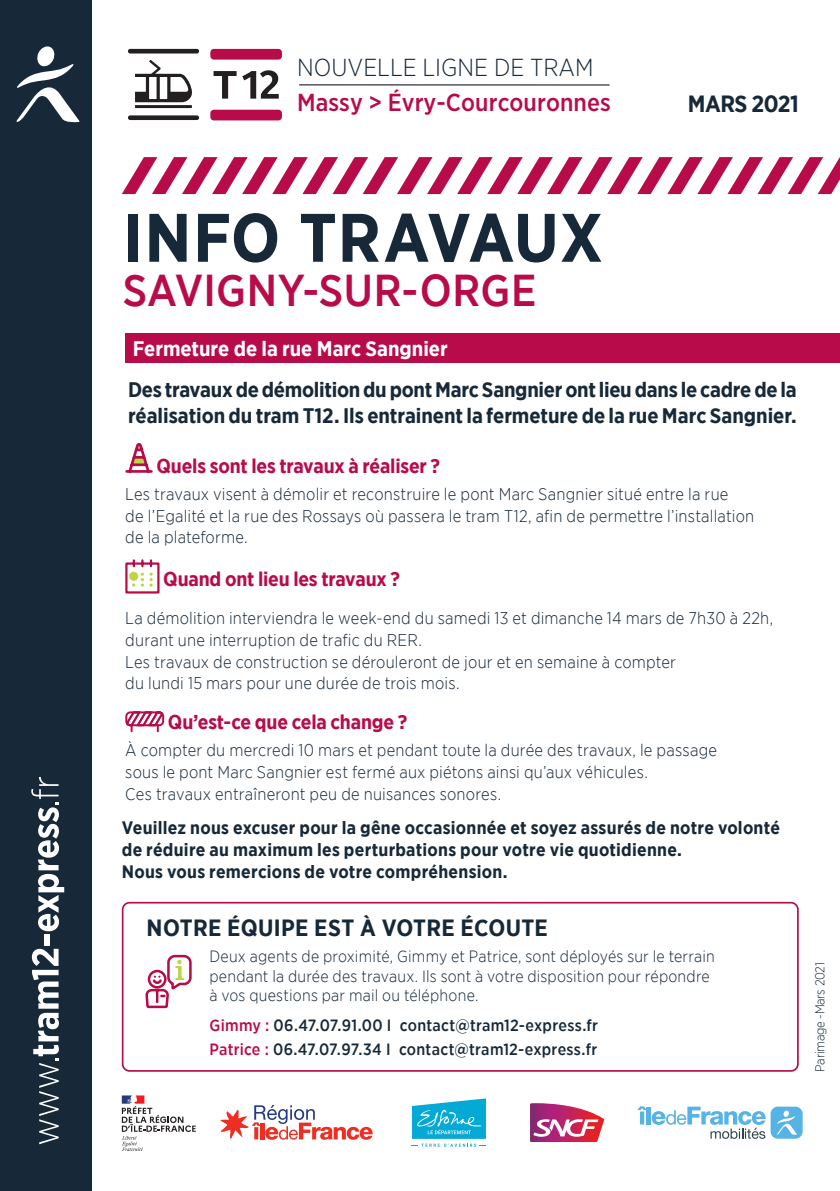
<style>
.page{position:relative;width:840px;height:1191px;background:#fff}
.page>*{position:absolute;margin:0;border:0;box-sizing:border-box;transform-origin:0 0}
.t1{font:700 68.4px "Gotham Narrow";letter-spacing:.015em;color:#172938}
.t2{font:500 44.6px "Gotham Narrow";letter-spacing:.01em;color:#b80b4a}
.t3{font:500 24.6px "Gotham Narrow";letter-spacing:.005em;color:#b80b4a}
.t4{font:300 24.6px "Gotham Narrow";color:#172938}
.t5{font:700 23.4px "Gotham Narrow";letter-spacing:.01em;color:#172938}
.t6{font:700 23.4px "Gotham Narrow";letter-spacing:-.02em;color:#172938}
.t7{font:700 21px/26px "Gotham Narrow";letter-spacing:-.01em;color:#172938}
.t8{font:700 21px "Gotham Narrow";color:#fff}
.t9{font:700 20px "Gotham Narrow";letter-spacing:-.01em;color:#b80b4a}
.t10{font:700 18px/22px "Gotham Narrow";letter-spacing:.015em;color:#172938}
.t11{font:300 17px/21.6px "Gotham Narrow";letter-spacing:.01em;color:#172938}
.t12{font:300 16.2px/19.6px "Gotham Narrow";letter-spacing:.015em;color:#172938}
.t13{font:500 16.2px "Gotham Narrow";letter-spacing:.015em;color:#172938}
.t14{font:300 13px "Gotham Narrow";letter-spacing:-.02em;color:#172938}
.s1{color:#b80b4a}
</style>
<div class="page">
<div style="left:0;top:0;width:91px;height:1191px;background:#172938"></div>
<svg style="left:16px;top:46px;width:64px;height:77px"></svg>
<svg style="left:32px;top:948px;width:27px;height:196px"></svg>
<div style="left:44px;top:935px;width:5px;height:11px;background:#fff"></div>
<svg style="left:31px;top:777px;width:33px;height:154px"></svg>
<svg style="left:122px;top:157px;width:717px;height:37px"></svg>
<div style="left:125px;top:333px;width:714px;height:30px;background:#b80b4a"></div>
<svg style="left:128px;top:48px;width:482px;height:73px"></svg>
<svg style="left:125px;top:443px;width:28px;height:30px"></svg>
<svg style="left:125px;top:559px;width:35px;height:35px"></svg>
<svg style="left:125px;top:711px;width:40px;height:20px"></svg>
<div style="left:122px;top:902px;width:676px;height:169px;border:2px solid #b80b4a;border-radius:7px"></div>
<svg style="left:144px;top:954px;width:49px;height:118px"></svg>
<svg style="left:411px;top:1098px;width:74px;height:48px"></svg>
<svg style="left:637px;top:1106px;width:128px;height:32px"></svg>
<div style="left:770px;top:1106px;width:32px;height:32px;background:#55b3e5;border-radius:7px"></div>
<svg style="left:777px;top:1110px;width:19px;height:25px"></svg>
<svg style="left:530px;top:1103px;width:74px;height:39px"></svg>
<svg style="left:220px;top:1105px;width:152px;height:34px"></svg>
<svg style="left:122px;top:1095px;width:74px;height:56px"></svg>
<p class="t4" style="left:297px;top:52px;width:297px">NOUVELLE LIGNE DE TRAM</p>
<p class="t3" style="left:297px;top:87px;width:315px">Massy &gt; Évry-Courcouronnes</p>
<p class="t6" style="left:687px;top:89px;width:112px">MARS 2021</p>
<p class="t1" style="left:123px;top:194px;width:481px">INFO TRAVAUX</p>
<p class="t2" style="left:123px;top:262px;width:415px">SAVIGNY-SUR-ORGE</p>
<p class="t8" style="left:133px;top:335px;width:316px">Fermeture de la rue Marc Sangnier</p>
<p class="t7" style="left:128px;top:376px;width:670px">Des travaux de démolition du pont Marc Sangnier ont lieu dans le cadre de la réalisation du tram T12. Ils entrainent la fermeture de la rue Marc Sangnier.</p>
<p class="t9" style="left:156px;top:453px;width:285px">Quels sont les travaux à réaliser ?</p>
<p class="t11" style="left:125px;top:483px;width:630px">Les travaux visent à démolir et reconstruire le pont Marc Sangnier situé entre la rue<br>de l’Egalité et la rue des Rossays où passera le tram T12, afin de permettre l’installation de la plateforme.</p>
<p class="t9" style="left:163px;top:566px;width:238px">Quand ont lieu les travaux ?</p>
<p class="t11" style="left:125px;top:607px;width:649px">La démolition interviendra le week-end du samedi 13 et dimanche 14 mars de 7h30 à 22h, durant une interruption de trafic du RER.<br>Les travaux de construction se dérouleront de jour et en semaine à compter<br>du lundi 15 mars pour une durée de trois mois.</p>
<p class="t9" style="left:168px;top:709px;width:241px">Qu’est-ce que cela change ?</p>
<p class="t11" style="left:125px;top:739px;width:593px">À compter du mercredi 10 mars et pendant toute la durée des travaux, le passage sous le pont Marc Sangnier est fermé aux piétons ainsi qu’aux véhicules.</p>
<p class="t11" style="left:125px;top:782px;width:377px">Ces travaux entraîneront peu de nuisances sonores.</p>
<p class="t10" style="left:122px;top:816px;width:659px">Veuillez nous excuser pour la gêne occasionnée et soyez assurés de notre volonté de réduire au maximum les perturbations pour votre vie quotidienne.<br>Nous vous remercions de votre compréhension.</p>
<p class="t5" style="left:146px;top:913px;width:402px">NOTRE ÉQUIPE EST À VOTRE ÉCOUTE</p>
<p class="t12" style="left:209px;top:946px;width:506px">Deux agents de proximité, Gimmy et Patrice, sont déployés sur le terrain pendant la durée des travaux. Ils sont à votre disposition pour répondre à vos questions par mail ou téléphone.</p>
<p class="t13" style="left:209px;top:1015px;width:390px"><span class="s1">Gimmy :</span> 06.47.07.91.00 I contact@tram12-express.fr</p>
<p class="t13" style="left:209px;top:1039px;width:389px"><span class="s1">Patrice :</span> 06.47.07.97.34 I contact@tram12-express.fr</p>
<p class="t14" style="left:811px;top:1071px;width:111px;rotate:-90deg">Parimage -Mars 2021</p>
</div>
